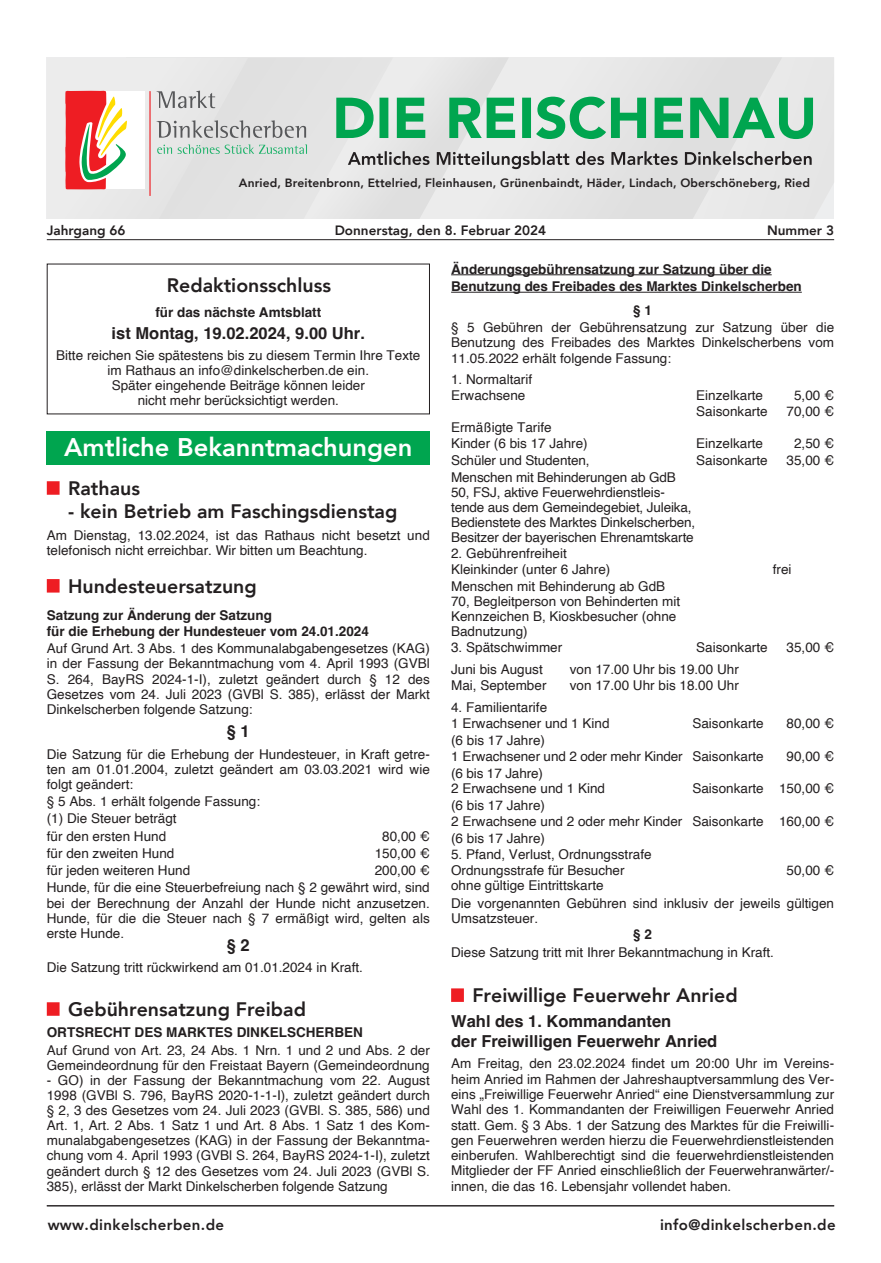
<style>
.page{position:relative;width:881px;height:1263px;background:#fff}
.page>*{position:absolute;margin:0;border:0;box-sizing:border-box;transform-origin:0 0}
.t1{font:800 25.5px "Avenir";color:#fff}
.t2{font:800 19.5px "Avenir";color:#231f20}
.t3{font:700 16.5px/20.1px "Helvetica";color:#231f20}
.t4{font:800 15px "Avenir";letter-spacing:.025em;color:#231f20}
.t5{font:13.5px/15.1px "Helvetica";color:#231f20}
.t6{font:700 13.5px/16.2px "Helvetica";color:#231f20}
.t7{font:800 13.5px "Avenir";color:#231f20}
.t8{font:800 12px "Avenir";letter-spacing:.01em;color:#231f20}
</style>
<div class="page">
<hr style="left:47px;top:239px;width:786px;height:1px;background:#231f20">
<svg style="left:812px;top:57px;width:21px;height:162px"></svg>
<svg style="left:47px;top:57px;width:765px;height:162px"></svg>
<hr style="left:47px;top:1205px;width:786px;height:1px;background:#231f20">
<div style="left:47px;top:431px;width:382px;height:33px;background:#00a54f"></div>
<div style="left:47px;top:481px;width:13px;height:14px;background:#ee1d23"></div>
<div style="left:47px;top:579px;width:13px;height:14px;background:#ee1d23"></div>
<div style="left:47px;top:1002px;width:13px;height:14px;background:#ee1d23"></div>
<hr style="left:451px;top:274px;width:320px;height:1px;background:#231f20">
<hr style="left:451px;top:292px;width:350px;height:1px;background:#231f20">
<div style="left:451px;top:988px;width:12px;height:14px;background:#ee1d23"></div>
<p class="t8" style="left:239px;top:174px;width:572px">Anried, Breitenbronn, Ettelried, Fleinhausen, Grünenbaindt, Häder, Lindach, Oberschöneberg, Ried</p>
<p class="t7" style="left:47px;top:220px;width:80px">Jahrgang 66</p>
<p class="t7" style="left:334px;top:220px;width:213px">Donnerstag, den 8. Februar 2024</p>
<p class="t7" style="left:766px;top:220px;width:68px">Nummer 3</p>
<h2 class="t2" style="left:167px;top:270px;width:165px">Redaktionsschluss</h2>
<p class="t6" style="left:155px;top:305px;width:167px">für das nächste Amtsblatt</p>
<p class="t3" style="left:112px;top:325px;width:255px">ist Montag, 19.02.2024, 9.00 Uhr.</p>
<p class="t5" style="left:56px;top:348px;width:365px;text-align:center">Bitte reichen Sie spätestens bis zu diesem Termin Ihre Texte im Rathaus an info@dinkelscherben.de ein.<br>Später eingehende Beiträge können leider<br>nicht mehr berücksichtigt werden.</p>
<h1 class="t1" style="left:64px;top:427px;width:350px">Amtliche Bekanntmachungen</h1>
<h2 class="t2" style="left:68px;top:473px;width:73px">Rathaus</h2>
<h2 class="t2" style="left:68px;top:496px;width:331px">- kein Betrieb am Faschingsdienstag</h2>
<p class="t5" style="left:47px;top:528px;width:384px">Am Dienstag, 13.02.2024, ist das Rathaus nicht besetzt und telefonisch nicht erreichbar. Wir bitten um Beachtung.</p>
<h2 class="t2" style="left:68px;top:571px;width:190px">Hundesteuersatzung</h2>
<p class="t6" style="left:47px;top:608px;width:323px">Satzung zur Änderung der Satzung<br>für die Erhebung der Hundesteuer vom 24.01.2024</p>
<p class="t5" style="left:47px;top:641px;width:384px;text-align:justify">Auf Grund Art. 3 Abs. 1 des Kommunalabgabengesetzes (KAG) in der Fassung der Bekanntmachung vom 4. April 1993 (GVBl S. 264, BayRS 2024-1-I), zuletzt geändert durch § 12 des Gesetzes vom 24. Juli 2023 (GVBl S. 385), erlässt der Markt Dinkelscherben folgende Satzung:</p>
<p class="t3" style="left:227px;top:723px;width:24px">§ 1</p>
<p class="t5" style="left:47px;top:747px;width:384px;text-align:justify">Die Satzung für die Erhebung der Hundesteuer, in Kraft getre&shy;ten am 01.01.2004, zuletzt geändert am 03.03.2021 wird wie folgt geändert:</p>
<p class="t5" style="left:47px;top:793px;width:215px;line-height:17.2px">§ 5 Abs. 1 erhält folgende Fassung: (1) Die Steuer beträgt<br>für den ersten Hund</p>
<p class="t5" style="left:382px;top:829px;width:49px">80,00 €</p>
<p class="t5" style="left:47px;top:846px;width:129px">für den zweiten Hund</p>
<p class="t5" style="left:374px;top:846px;width:57px">150,00 €</p>
<p class="t5" style="left:47px;top:863px;width:145px">für jeden weiteren Hund</p>
<p class="t5" style="left:47px;top:862px;width:384px;line-height:17.2px;text-align:right">200,00 €<br>Hunde, für die eine Steuerbefreiung nach § 2 gewährt wird, sind</p>
<p class="t5" style="left:47px;top:896px;width:384px;text-align:justify">bei der Berechnung der Anzahl der Hunde nicht anzusetzen.<br>Hunde, für die die Steuer nach § 7 ermäßigt wird, gelten als erste Hunde.</p>
<p class="t3" style="left:227px;top:936px;width:24px">§ 2</p>
<p class="t5" style="left:47px;top:960px;width:317px">Die Satzung tritt rückwirkend am 01.01.2024 in Kraft.</p>
<h2 class="t2" style="left:68px;top:994px;width:239px">Gebührensatzung Freibad</h2>
<p class="t6" style="left:47px;top:1026px;width:317px">ORTSRECHT DES MARKTES DINKELSCHERBEN</p>
<p class="t5" style="left:47px;top:1043px;width:384px">Auf Grund von Art. 23, 24 Abs. 1 Nrn. 1 und 2 und Abs. 2 der<br>Gemeindeordnung für den Freistaat Bayern (Gemeindeordnung</p>
<p class="t5" style="left:47px;top:1073px;width:384px;text-align:justify">- GO) in der Fassung der Bekanntmachung vom 22. August 1998 (GVBl S. 796, BayRS 2020-1-1-I), zuletzt geändert durch § 2, 3 des Gesetzes vom 24. Juli 2023 (GVBl. S. 385, 586) und Art. 1, Art. 2 Abs. 1 Satz 1 und Art. 8 Abs. 1 Satz 1 des Kom&shy;munalabgabengesetzes (KAG) in der Fassung der Bekanntma&shy;chung vom 4. April 1993 (GVBl S. 264, BayRS 2024-1-I), zuletzt geändert durch § 12 des Gesetzes vom 24. Juli 2023 (GVBl S.<br>385), erlässt der Markt Dinkelscherben folgende Satzung</p>
<p class="t6" style="left:451px;top:262px;width:352px;line-height:17.4px">Änderungsgebührensatzung zur Satzung über die<br>Benutzung des Freibades des Marktes Dinkelscherben</p>
<p class="t6" style="left:633px;top:303px;width:20px">§ 1</p>
<p class="t5" style="left:451px;top:320px;width:384px;text-align:justify">§ 5 Gebühren der Gebührensatzung zur Satzung über die Benutzung des Freibades des Marktes Dinkelscherbens vom 11.05.2022 erhält folgende Fassung:</p>
<p class="t5" style="left:451px;top:372px;width:83px;line-height:16px">1. Normaltarif<br>Erwachsene</p>
<p class="t5" style="left:696px;top:388px;width:68px">Einzelkarte</p>
<p class="t5" style="left:793px;top:388px;width:42px">5,00 €</p>
<p class="t5" style="left:696px;top:404px;width:73px">Saisonkarte</p>
<p class="t5" style="left:786px;top:404px;width:49px">70,00 €</p>
<p class="t5" style="left:451px;top:420px;width:138px;line-height:16px">Ermäßigte Tarife<br>Kinder (6 bis 17 Jahre)</p>
<p class="t5" style="left:696px;top:436px;width:68px">Einzelkarte</p>
<p class="t5" style="left:793px;top:436px;width:42px">2,50 €</p>
<p class="t5" style="left:451px;top:452px;width:226px;line-height:17.1px">Schüler und Studenten,<br>Menschen mit Behinderungen ab GdB</p>
<p class="t5" style="left:451px;top:485px;width:245px">50, FSJ, aktive Feuerwehrdienstleis&shy;tende aus dem Gemeindegebiet, Juleika, Bedienstete des Marktes Dinkelscherben, Besitzer der bayerischen Ehrenamtskarte</p>
<p class="t5" style="left:696px;top:453px;width:73px">Saisonkarte</p>
<p class="t5" style="left:786px;top:453px;width:49px">35,00 €</p>
<p class="t5" style="left:451px;top:545px;width:215px;line-height:16.6px">2. Gebührenfreiheit<br>Kleinkinder (unter 6 Jahre)<br>Menschen mit Behinderung ab GdB</p>
<p class="t5" style="left:451px;top:594px;width:230px">70, Begleitperson von Behinderten mit<br>Kennzeichen B, Kioskbesucher (ohne<br>Badnutzung)</p>
<p class="t5" style="left:772px;top:562px;width:20px">frei</p>
<p class="t5" style="left:451px;top:640px;width:113px">3. Spätschwimmer</p>
<p class="t5" style="left:696px;top:640px;width:73px">Saisonkarte</p>
<p class="t5" style="left:786px;top:640px;width:49px">35,00 €</p>
<p class="t5" style="left:451px;top:662px;width:93px">Juni bis August</p>
<p class="t5" style="left:569px;top:662px;width:170px">von 17.00 Uhr bis 19.00 Uhr</p>
<p class="t5" style="left:451px;top:678px;width:97px">Mai, September</p>
<p class="t5" style="left:569px;top:678px;width:170px">von 17.00 Uhr bis 18.00 Uhr</p>
<p class="t5" style="left:451px;top:699px;width:160px;line-height:16.4px">4. Familientarife<br>1 Erwachsener und 1 Kind (6 bis 17 Jahre)</p>
<p class="t5" style="left:692px;top:716px;width:73px">Saisonkarte</p>
<p class="t5" style="left:786px;top:716px;width:49px">80,00 €</p>
<p class="t5" style="left:451px;top:748px;width:233px;line-height:16.8px">1 Erwachsener und 2 oder mehr Kinder (6 bis 17 Jahre)</p>
<p class="t5" style="left:692px;top:749px;width:73px">Saisonkarte</p>
<p class="t5" style="left:786px;top:749px;width:49px">90,00 €</p>
<p class="t5" style="left:451px;top:781px;width:155px;line-height:16.8px">2 Erwachsene und 1 Kind (6 bis 17 Jahre)</p>
<p class="t5" style="left:692px;top:781px;width:143px">Saisonkarte 150,00 €</p>
<p class="t5" style="left:451px;top:813px;width:233px;line-height:16.8px">2 Erwachsene und 2 oder mehr Kinder (6 bis 17 Jahre)</p>
<p class="t5" style="left:692px;top:814px;width:143px">Saisonkarte 160,00 €</p>
<p class="t5" style="left:451px;top:847px;width:202px;line-height:15.9px">5. Pfand, Verlust, Ordnungsstrafe<br>Ordnungsstrafe für Besucher</p>
<p class="t5" style="left:451px;top:878px;width:154px">ohne gültige Eintrittskarte</p>
<p class="t5" style="left:786px;top:863px;width:49px">50,00 €</p>
<p class="t5" style="left:451px;top:896px;width:384px">Die vorgenannten Gebühren sind inklusiv der jeweils gültigen<br>Umsatzsteuer.</p>
<p class="t6" style="left:633px;top:928px;width:20px">§ 2</p>
<p class="t5" style="left:451px;top:945px;width:324px">Diese Satzung tritt mit Ihrer Bekanntmachung in Kraft.</p>
<h2 class="t2" style="left:472px;top:980px;width:267px">Freiwillige Feuerwehr Anried</h2>
<p class="t3" style="left:451px;top:1012px;width:267px">Wahl des 1. Kommandanten<br>der Freiwilligen Feuerwehr Anried</p>
<p class="t5" style="left:451px;top:1056px;width:384px;text-align:justify">Am Freitag, den 23.02.2024 findet um 20:00 Uhr im Vereins&shy;heim Anried im Rahmen der Jahreshauptversammlung des Ver&shy;eins „Freiwillige Feuerwehr Anried“ eine Dienstversammlung zur Wahl des 1. Kommandanten der Freiwilligen Feuerwehr Anried statt. Gem. § 3 Abs. 1 der Satzung des Marktes für die Freiwilli&shy;gen Feuerwehren werden hierzu die Feuerwehrdienstleistenden einberufen. Wahlberechtigt sind die feuerwehrdienstleistenden Mitglieder der FF Anried einschließlich der Feuerwehranwärter/- innen, die das 16. Lebensjahr vollendet haben.</p>
<p class="t4" style="left:48px;top:1213px;width:178px">www.dinkelscherben.de</p>
<p class="t4" style="left:659px;top:1213px;width:177px">info@dinkelscherben.de</p>
</div>
